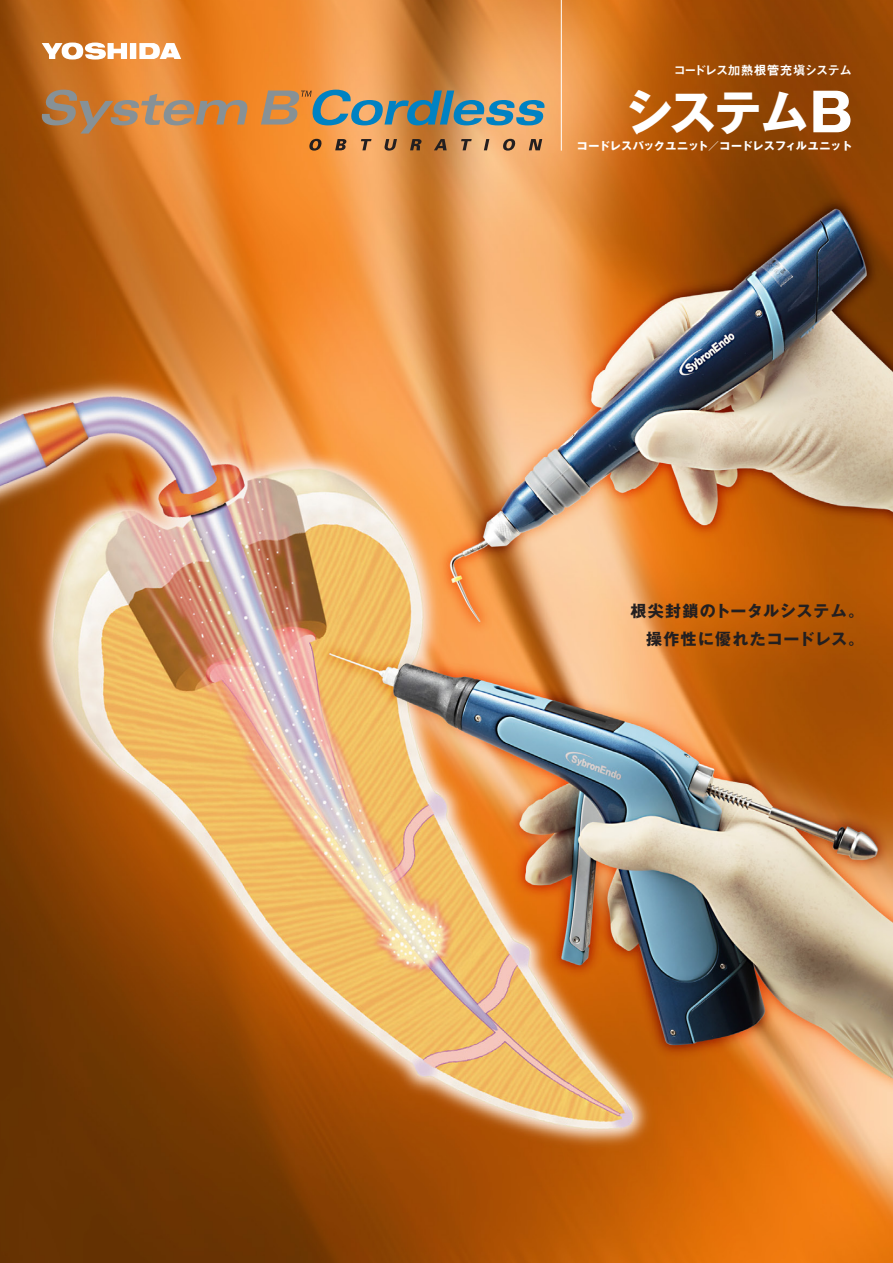
<style>
.page{position:relative;width:893px;height:1263px;background:#fff}
.page>*{position:absolute;margin:0;border:0;box-sizing:border-box;transform-origin:0 0}
.t1{font:700 48.3px "Gothic MB101 Pr 6";color:#fff}
.t2{font:700 16.05px/28px "Gothic MB101 Pr 6";letter-spacing:.06em;color:#231f20;text-align:right}
.t3{font:12.75px "Midashi Go Pr 6 N MB31";letter-spacing:-.055em;color:#fff}
.t4{font:700 10.95px "Gothic MB101 Pr 6";letter-spacing:-.01em;color:#fff}
.s1{font-size:52.8px}
</style>
<div class="page">
<img style="left:0;top:0;width:893px;height:1263px">
<hr style="left:561px;top:0;width:1px;height:151px;background:#fff">
<svg style="left:309px;top:139px;width:13px;height:12px"></svg>
<svg style="left:335px;top:139px;width:12px;height:12px"></svg>
<svg style="left:361px;top:139px;width:10px;height:11px"></svg>
<svg style="left:384px;top:139px;width:13px;height:12px"></svg>
<svg style="left:410px;top:139px;width:12px;height:11px"></svg>
<svg style="left:434px;top:139px;width:13px;height:11px"></svg>
<svg style="left:461px;top:139px;width:11px;height:11px"></svg>
<svg style="left:484px;top:139px;width:5px;height:11px"></svg>
<svg style="left:502px;top:139px;width:14px;height:12px"></svg>
<svg style="left:529px;top:139px;width:13px;height:11px"></svg>
<svg style="left:41px;top:90px;width:208px;height:44px;background:#c3844b"></svg>
<svg style="left:261px;top:90px;width:285px;height:35px;background:#94917d"></svg>
<div style="left:130px;top:43px;width:6px;height:16px;background:#fff"></div>
<svg style="left:139px;top:43px;width:42px;height:16px"></svg>
<svg style="left:42px;top:43px;width:85px;height:17px"></svg>
<p class="t3" style="left:673px;top:60px;width:180px">コードレス加熱根管充塡システム</p>
<h1 class="t1" style="left:624px;top:72px;width:230px">システム<span class="s1">B</span></h1>
<p class="t4" style="left:577px;top:137px;width:277px">コードレスパックユニット╱コードレスフィルユニット</p>
<p class="t2" style="left:631px;top:597px;width:235px">根尖封鎖のトータルシステム。操作性に優れたコードレス。</p>
</div>
